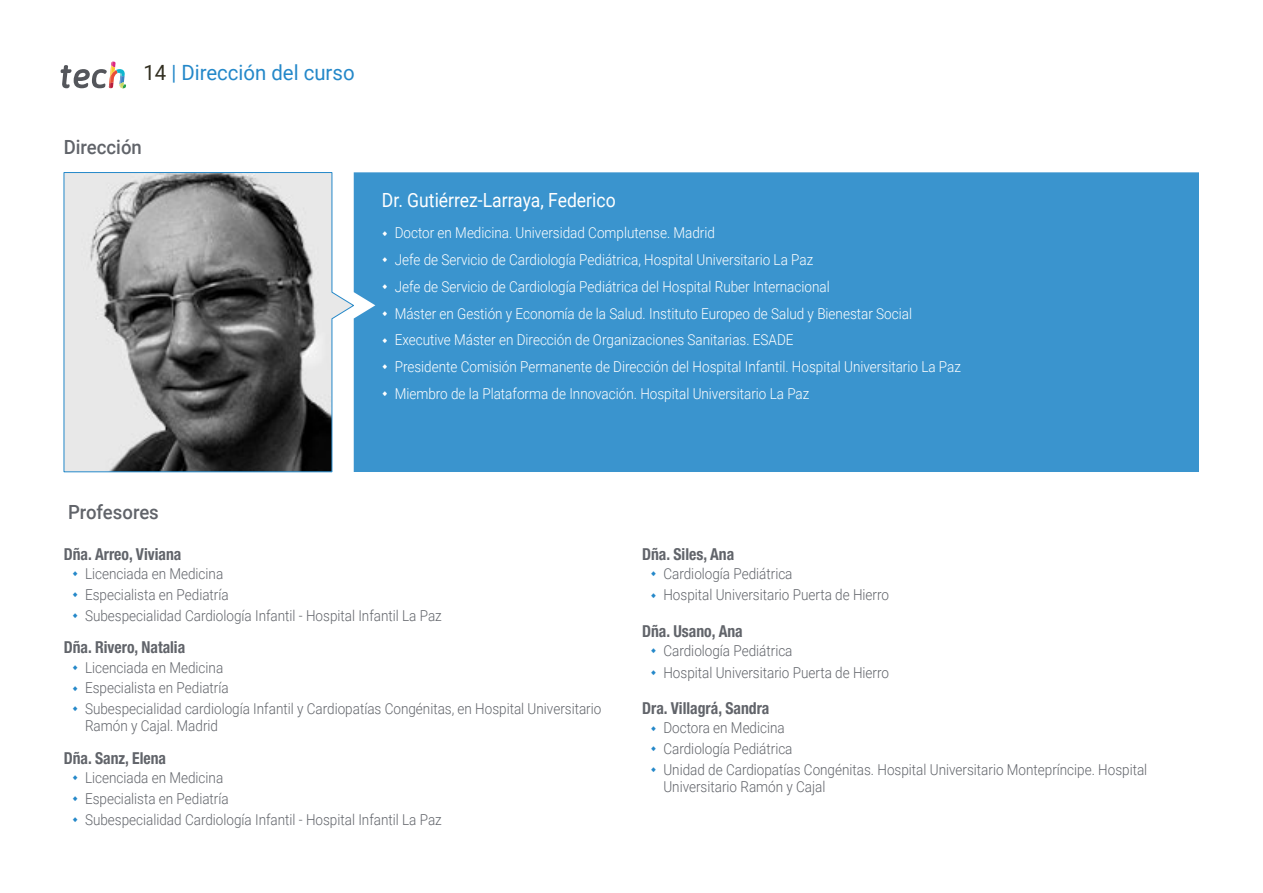
<style>
.page{position:relative;width:1263px;height:893px;background:#fff}
.page>*{position:absolute;margin:0;border:0;box-sizing:border-box;transform-origin:0 0}
.t1{font:21px "Roboto";color:#2488c9}
.t2{font:19.5px "Roboto";color:#fff;scale:.9 1}
.t3{font:500 19.5px "Roboto";color:#61646a;scale:.95 1}
.t4{font:700 condensed 16.5px "Helvetica Neue LT Std";color:#61646a;scale:.95 1}
.t5{font:300 15px/21.1px "Roboto";color:#61646a;scale:.9 1}
.t6{font:300 15px/26.7px "Roboto";color:#fff;scale:.9 1}
.s1{color:#312e20}
</style>
<div class="page">
<div style="left:354px;top:172px;width:845px;height:300px;background:#3a94ce"></div>
<svg style="left:64px;top:172px;width:290px;height:300px"></svg>
<svg style="left:61px;top:62px;width:65px;height:27px"></svg>
<svg style="left:383px;top:231px;width:4px;height:5px"></svg>
<svg style="left:383px;top:258px;width:4px;height:5px"></svg>
<svg style="left:383px;top:284px;width:4px;height:5px"></svg>
<svg style="left:383px;top:311px;width:4px;height:5px"></svg>
<svg style="left:383px;top:338px;width:4px;height:5px"></svg>
<svg style="left:383px;top:365px;width:4px;height:5px"></svg>
<svg style="left:383px;top:391px;width:4px;height:5px"></svg>
<h1 class="t1" style="left:144px;top:57px;width:213px"><span class="s1">14</span> | Dirección del curso</h1>
<h2 class="t3" style="left:64px;top:133px;width:84px">Dirección</h2>
<h2 class="t2" style="left:382px;top:186px;width:261px">Dr. Gutiérrez-Larraya, Federico</h2>
<p class="t6" style="left:395px;top:219px;width:631px">Doctor en Medicina. Universidad Complutense. Madrid<br>Jefe de Servicio de Cardiología Pediátrica, Hospital Universitario La Paz<br>Jefe de Servicio de Cardiología Pediátrica del Hospital Ruber Internacional<br>Máster en Gestión y Economía de la Salud. Instituto Europeo de Salud y Bienestar Social Executive Máster en Dirección de Organizaciones Sanitarias. ESADE<br>Presidente Comisión Permanente de Dirección del Hospital Infantil. Hospital Universitario La Paz Miembro de la Plataforma de Innovación. Hospital Universitario La Paz</p>
<h2 class="t3" style="left:68px;top:498px;width:97px">Profesores</h2>
<p class="t4" style="left:64px;top:544px;width:125px">Dña. Arreo, Viviana</p>
<p class="t5" style="left:85px;top:562px;width:398px">Licenciada en Medicina<br>Especialista en Pediatría<br>Subespecialidad Cardiología Infantil - Hospital Infantil La Paz</p>
<p class="t4" style="left:64px;top:637px;width:129px">Dña. Rivero, Natalia</p>
<p class="t5" style="left:85px;top:656px;width:575px;line-height:20.7px">Licenciada en Medicina<br>Especialista en Pediatría<br>Subespecialidad cardiología Infantil y Cardiopatías Congénitas, en Hospital Universitario</p>
<p class="t5" style="left:85px;top:715px;width:149px">Ramón y Cajal. Madrid</p>
<p class="t4" style="left:64px;top:748px;width:109px">Dña. Sanz, Elena</p>
<p class="t5" style="left:85px;top:766px;width:398px">Licenciada en Medicina<br>Especialista en Pediatría<br>Subespecialidad Cardiología Infantil - Hospital Infantil La Paz</p>
<p class="t4" style="left:642px;top:544px;width:99px">Dña. Siles, Ana</p>
<p class="t5" style="left:663px;top:562px;width:252px">Cardiología Pediátrica<br>Hospital Universitario Puerta de Hierro</p>
<p class="t4" style="left:642px;top:621px;width:107px">Dña. Usano, Ana</p>
<p class="t5" style="left:663px;top:639px;width:252px">Cardiología Pediátrica<br>Hospital Universitario Puerta de Hierro</p>
<p class="t4" style="left:642px;top:698px;width:136px">Dra. Villagrá, Sandra</p>
<p class="t5" style="left:663px;top:717px;width:539px;line-height:20.7px">Doctora en Medicina<br>Cardiología Pediátrica<br>Unidad de Cardiopatías Congénitas. Hospital Universitario Montepríncipe. Hospital</p>
<p class="t5" style="left:663px;top:776px;width:182px">Universitario Ramón y Cajal</p>
</div>
